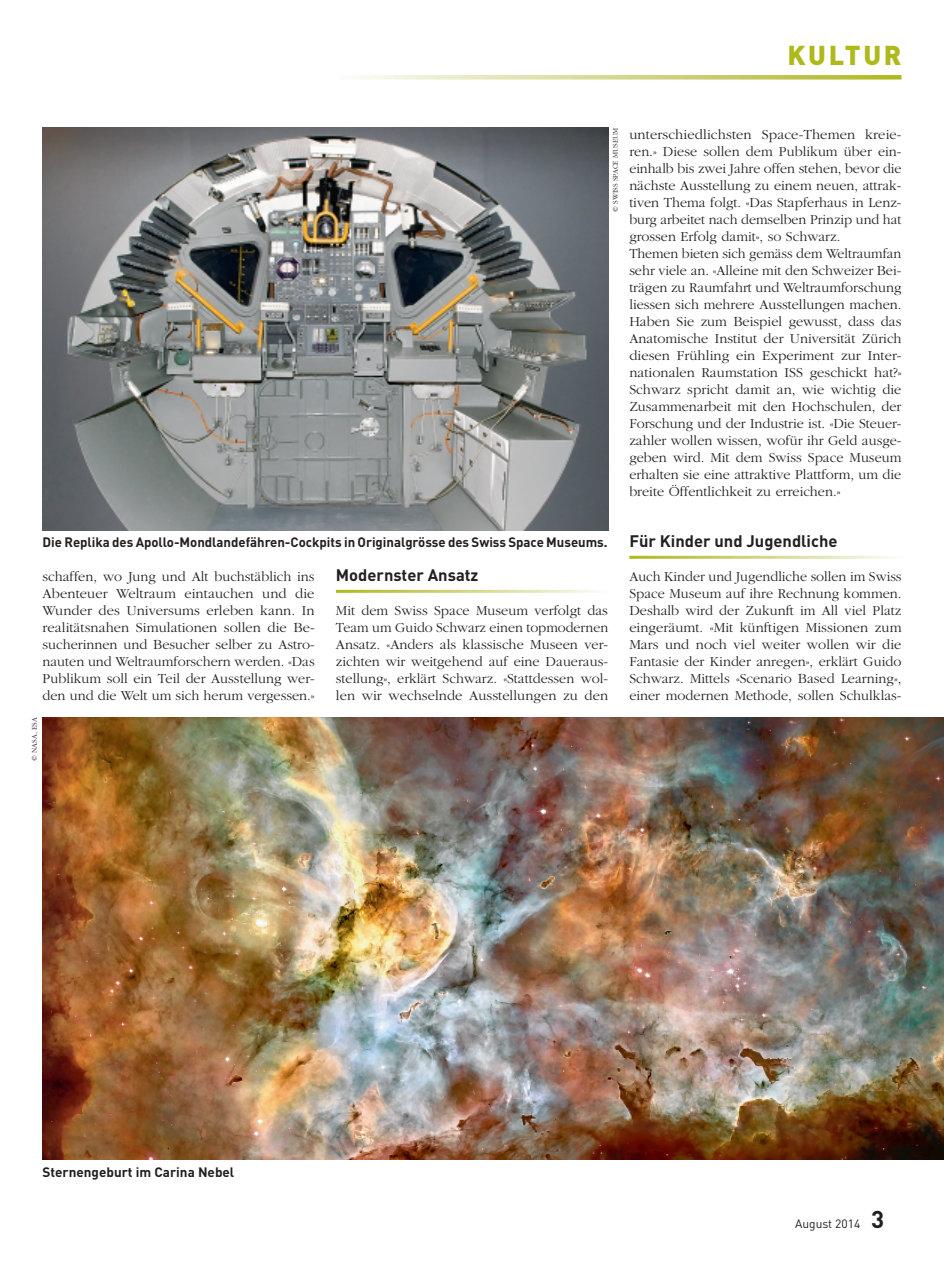
<style>
.page{position:relative;width:944px;height:1263px;background:#fff}
.page>*{position:absolute;margin:0;border:0;box-sizing:border-box;transform-origin:0 0}
.t1{font:900 27px "DIN";letter-spacing:.1em;color:#aeb91c}
.t2{font:700 16.5px "DIN";color:#231f20}
.t3{font:300 14.25px/17px "Garamond";color:#231f20;text-align:justify}
.t4{font:700 13.5px "DIN";color:#231f20}
.t5{font:12px "DIN";color:#231f20}
.t6{font:300 7.5px "Garamond";color:#231f20}
.s1{font-weight:700;font-size:24px}
</style>
<div class="page">
<svg style="left:356px;top:75px;width:545px;height:5px;background:#d6da94"></svg>
<img style="left:43px;top:128px;width:565px;height:402px">
<img style="left:43px;top:717px;width:901px;height:443px">
<h1 class="t1" style="left:787px;top:37px;width:116px">KULTUR</h1>
<p class="t6" style="left:612px;top:212px;width:86px;rotate:-90deg">© SWISS SPACE MUSEUM</p>
<p class="t4" style="left:43px;top:534px;width:567px">Die Replika des Apollo-Mondlandefähren-Cockpits in Originalgrösse des Swiss Space Museums.</p>
<p class="t3" style="left:43px;top:569px;width:274px">schaffen, wo Jung und Alt buchstäblich ins Abenteuer Weltraum eintauchen und die Wunder des Universums erleben kann. In realitätsnahen Simulationen sollen die Be&shy;sucherinnen und Besucher selber zu Astro&shy;nauten und Weltraumforschern werden. «Das Publikum soll ein Teil der Ausstellung wer&shy;den und die Welt um sich herum vergessen.»</p>
<p class="t2" style="left:336px;top:564px;width:144px">Modernster Ansatz</p>
<p class="t3" style="left:336px;top:603px;width:274px">Mit dem Swiss Space Museum verfolgt das Team um Guido Schwarz einen topmodernen Ansatz. «Anders als klassische Museen ver&shy;zichten wir weitgehend auf eine Daueraus&shy;stellung», erklärt Schwarz. «Stattdessen wol&shy;len wir wechselnde Ausstellungen zu den</p>
<p class="t6" style="left:30px;top:761px;width:45px;rotate:-90deg">© NASA, ESA</p>
<p class="t3" style="left:629px;top:126px;width:274px;text-align:left">unterschiedlichsten Space-Themen kreie&shy;ren.» Diese sollen dem Publikum über ein&shy;einhalb bis zwei Jahre offen stehen, bevor die nächste Ausstellung zu einem neuen, attrak&shy;tiven Thema folgt. «Das Stapferhaus in Lenz&shy;burg arbeitet nach demselben Prinzip und hat grossen Erfolg damit», so Schwarz.<br>Themen bieten sich gemäss dem Weltraumfan sehr viele an. «Alleine mit den Schweizer Bei&shy;trägen zu Raumfahrt und Weltraumforschung liessen sich mehrere Ausstellungen machen.<br>Haben Sie zum Beispiel gewusst, dass das Anatomische Institut der Universität Zürich diesen Frühling ein Experiment zur Inter&shy;nationalen Raumstation ISS geschickt hat?» Schwarz spricht damit an, wie wichtig die Zusammenarbeit mit den Hochschulen, der Forschung und der Industrie ist. «Die Steuer&shy;zahler wollen wissen, wofür ihr Geld ausge&shy;geben wird. Mit dem Swiss Space Museum erhalten sie eine attraktive Plattform, um die breite Öffentlichkeit zu erreichen.»</p>
<p class="t2" style="left:629px;top:530px;width:210px">Für Kinder und Jugendliche</p>
<p class="t3" style="left:629px;top:569px;width:274px">Auch Kinder und Jugendliche sollen im Swiss Space Museum auf ihre Rechnung kommen.<br>Deshalb wird der Zukunft im All viel Platz eingeräumt. «Mit künftigen Missionen zum Mars und noch viel weiter wollen wir die Fantasie der Kinder anregen», erklärt Guido Schwarz. Mittels «Scenario Based Learning», einer modernen Methode, sollen Schulklas-</p>
<p class="t4" style="left:43px;top:1163px;width:193px">Sternengeburt im Carina Nebel</p>
<p class="t5" style="left:795px;top:1216px;width:90px">August 2014 <span class="s1">3</span></p>
</div>
